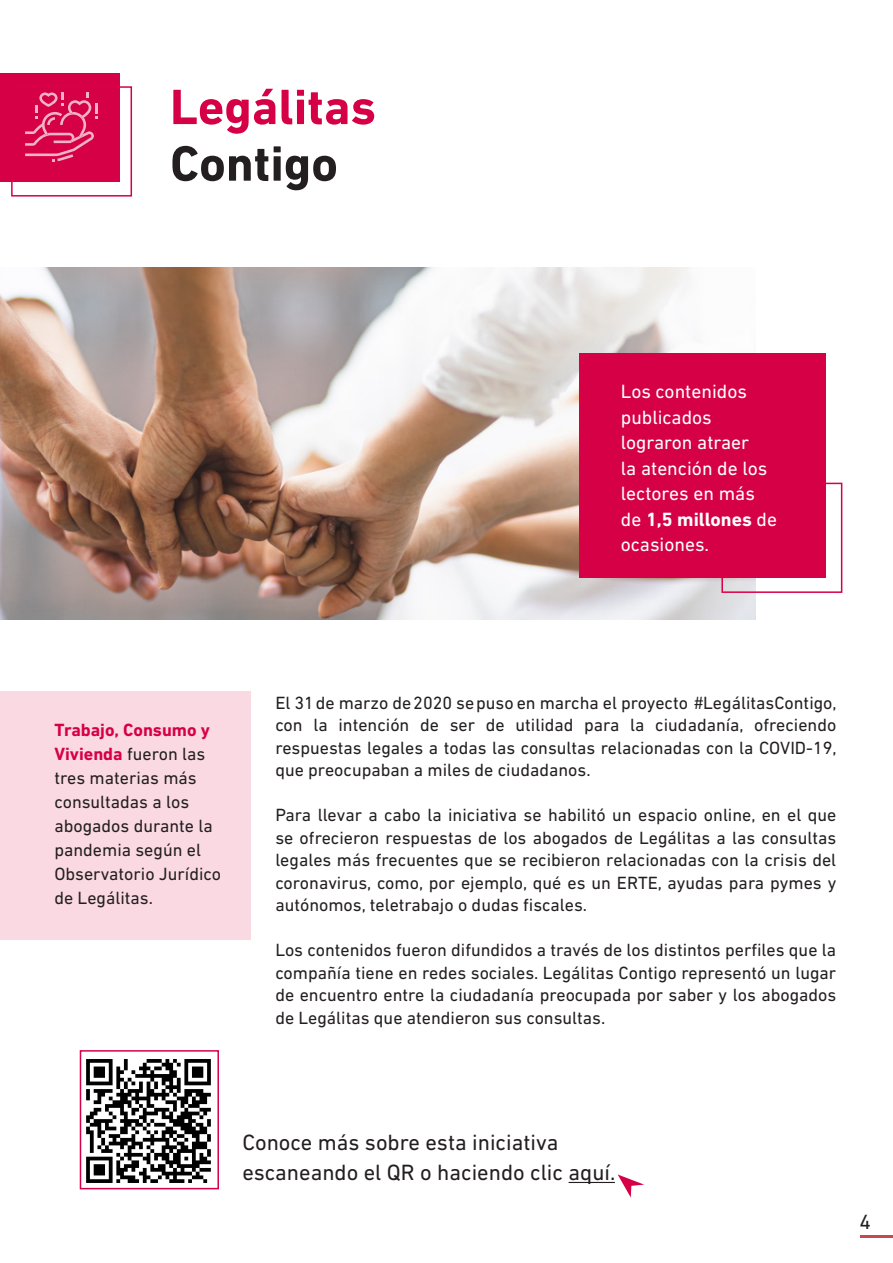
<style>
.page{position:relative;width:893px;height:1263px;background:#fff}
.page>*{position:absolute;margin:0;border:0;box-sizing:border-box;transform-origin:0 0}
.t1{font:700 50.4px "DIN Next LT Pro";color:#d60047}
.t2{font:700 50.4px "DIN Next LT Pro";color:#231f20}
.t3{font:22.5px "DIN Next LT Pro";color:#231f20}
.t4{font:21px "DIN Next LT Pro";color:#231f20}
.t5{font:19.5px/25.5px "DIN Next LT Pro";color:#fff}
.t6{font:18px/22.5px "DIN Next LT Pro";color:#231f20;text-align:justify}
.s1{font-weight:700}
.s2{font-weight:700;color:#d60047}
</style>
<div class="page">
<img style="left:79px;top:1050px;width:140px;height:140px">
<div style="left:0;top:73px;width:119px;height:109px;background:#d60047"></div>
<div style="left:11px;top:86px;width:121px;height:111px;border:2px solid #d90047"></div>
<svg style="left:25px;top:92px;width:73px;height:69px"></svg>
<img style="left:0;top:268px;width:755px;height:351px">
<div style="left:721px;top:483px;width:121px;height:110px;border:2px solid #d90047"></div>
<div style="left:580px;top:353px;width:246px;height:224px;background:#d60047"></div>
<div style="left:0;top:691px;width:251px;height:248px;background:#fad9e3"></div>
<hr style="left:860px;top:1235px;width:33px;height:3px;background:#c74752">
<hr style="left:569px;top:1182px;width:46px;height:1px;background:#231f20">
<svg style="left:618px;top:1174px;width:26px;height:23px"></svg>
<div style="left:80px;top:1050px;width:139px;height:139px;border:2px solid #d60047"></div>
<p class="t1" style="left:170px;top:77px;width:207px">Legálitas</p>
<p class="t2" style="left:170px;top:134px;width:169px">Contigo</p>
<p class="t5" style="left:621px;top:378px;width:158px">Los contenidos publicados lograron atraer<br>la atención de los lectores en más de <span class="s1">1,5 millones</span> de ocasiones.</p>
<p class="t6" style="left:54px;top:718px;width:168px;line-height:24px;text-align:left"><span class="s2">Trabajo, Consumo y<br>Vivienda</span> fueron las tres materias más consultadas a los abogados durante la pandemia según el<br>Observatorio Jurídico de Legálitas.</p>
<p class="t6" style="left:275px;top:691px;width:563px">El 31 de marzo de 2020 se puso en marcha el proyecto #LegálitasContigo, con la intención de ser de utilidad para la ciudadanía, ofreciendo respuestas legales a todas las consultas relacionadas con la COVID-19, que preocupaban a miles de ciudadanos.</p>
<p class="t6" style="left:275px;top:804px;width:562px">Para llevar a cabo la iniciativa se habilitó un espacio online, en el que se ofrecieron respuestas de los abogados de Legálitas a las consultas legales más frecuentes que se recibieron relacionadas con la crisis del coronavirus, como, por ejemplo, qué es un ERTE, ayudas para pymes y autónomos, teletrabajo o dudas fiscales.</p>
<p class="t6" style="left:275px;top:939px;width:562px">Los contenidos fueron difundidos a través de los distintos perfiles que la compañía tiene en redes sociales. Legálitas Contigo representó un lugar de encuentro entre la ciudadanía preocupada por saber y los abogados de Legálitas que atendieron sus consultas.</p>
<p class="t3" style="left:242px;top:1129px;width:318px">Conoce más sobre esta iniciativa</p>
<p class="t3" style="left:242px;top:1159px;width:374px">escaneando el QR o haciendo clic aquí.</p>
<p class="t4" style="left:859px;top:1210px;width:13px">4</p>
</div>
